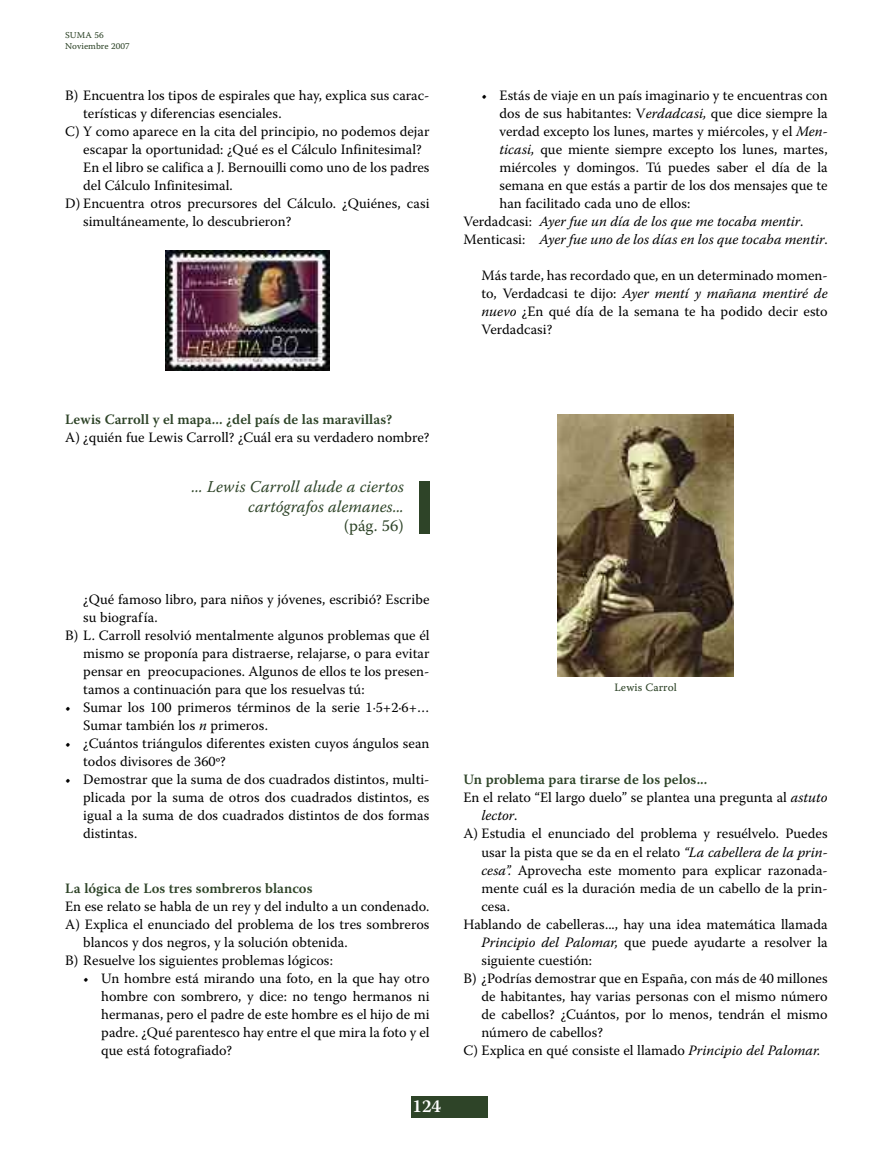
<style>
.page{position:relative;width:893px;height:1149px;background:#fff}
.page>*{position:absolute;margin:0;border:0;box-sizing:border-box;transform-origin:0 0}
.t1{font:600 18px "Warnock Pro";color:#fff}
.t2{font:italic 16.5px/19.5px "Warnock Pro";color:#2e4428;text-align:right}
.t3{font:16.5px "Warnock Pro";color:#2e4428}
.t4{font:14.25px/18px "Warnock Pro";color:#000;text-align:justify}
.t5{font:600 14.25px "Warnock Pro";color:#2e4428}
.t6{font:italic 14.25px "Warnock Pro";color:#000}
.t7{font:11.25px "Warnock Pro Capt";letter-spacing:.005em;color:#2e4428}
.t8{font:9px/10.8px "Warnock Pro Capt";color:#2e4428}
.s1{font-style:italic}
.s2{font-style:normal}
</style>
<div class="page">
<img style="left:558px;top:414px;width:175px;height:262px">
<img style="left:165px;top:250px;width:164px;height:120px">
<div style="left:411px;top:1096px;width:77px;height:21px;background:#2e4428"></div>
<div style="left:419px;top:481px;width:10px;height:52px;background:#2e4428"></div>
<p class="t8" style="left:65px;top:30px;width:66px">SUMA 56<br>Noviembre 2007</p>
<p class="t4" style="left:65px;top:87px;width:366px">B) Encuentra los tipos de espirales que hay, explica sus carac-</p>
<p class="t4" style="left:83px;top:105px;width:200px">terísticas y diferencias esenciales.</p>
<p class="t4" style="left:65px;top:123px;width:366px">C) Y como aparece en la cita del principio, no podemos dejar</p>
<p class="t4" style="left:83px;top:141px;width:340px">escapar la oportunidad: ¿Qué es el Cálculo Infinitesimal?</p>
<p class="t4" style="left:83px;top:159px;width:348px">En el libro se califica a J. Bernouilli como uno de los padres</p>
<p class="t4" style="left:83px;top:177px;width:151px">del Cálculo Infinitesimal.</p>
<p class="t4" style="left:65px;top:195px;width:366px">D) Encuentra otros precursores del Cálculo. ¿Quiénes, casi</p>
<p class="t4" style="left:83px;top:213px;width:209px">simultáneamente, lo descubrieron?</p>
<p class="t4" style="left:481px;top:87px;width:348px">• Estás de viaje en un país imaginario y te encuentras con</p>
<p class="t4" style="left:499px;top:105px;width:330px">dos de sus habitantes: V<span class="s1">erdadcasi,</span> que dice siempre la</p>
<p class="t4" style="left:499px;top:123px;width:330px">verdad excepto los lunes, martes y miércoles, y el <span class="s1">Men-</span></p>
<p class="t4" style="left:499px;top:141px;width:330px"><span class="s1">ticasi,</span> que miente siempre excepto los lunes, martes,</p>
<p class="t4" style="left:499px;top:159px;width:330px">miércoles y domingos. Tú puedes saber el día de la</p>
<p class="t4" style="left:499px;top:177px;width:330px">semana en que estás a partir de los dos mensajes que te</p>
<p class="t4" style="left:499px;top:195px;width:192px">han facilitado cada uno de ellos:</p>
<p class="t6" style="left:463px;top:216px;width:342px"><span class="s2">Verdadcasi:</span> Ayer fue un día de los que me tocaba mentir<span class="s2">.</span></p>
<p class="t6" style="left:463px;top:234px;width:366px"><span class="s2">Menticasi:</span> Ayer fue uno de los días en los que tocaba mentir<span class="s2">.</span></p>
<p class="t4" style="left:481px;top:267px;width:348px">Más tarde, has recordado que, en un determinado momen&shy;to, Verdadcasi te dijo: <span class="s1">Ayer mentí y mañana mentiré de nuevo</span> ¿En qué día de la semana te ha podido decir esto Verdadcasi?</p>
<p class="t5" style="left:65px;top:414px;width:329px">Lewis Carroll y el mapa... ¿del país de las maravillas?</p>
<p class="t4" style="left:65px;top:429px;width:366px">A) ¿quién fue Lewis Carroll? ¿Cuál era su verdadero nombre?</p>
<p class="t2" style="left:192px;top:478px;width:213px">... Lewis Carroll alude a ciertos cartógrafos alemanes...</p>
<p class="t3" style="left:344px;top:519px;width:62px">(pág. 56)</p>
<p class="t4" style="left:83px;top:591px;width:348px">¿Qué famoso libro, para niños y jóvenes, escribió? Escribe</p>
<p class="t4" style="left:83px;top:609px;width:76px">su biografía.</p>
<p class="t4" style="left:65px;top:627px;width:366px">B) L. Carroll resolvió mentalmente algunos problemas que él</p>
<p class="t4" style="left:83px;top:645px;width:348px">mismo se proponía para distraerse, relajarse, o para evitar</p>
<p class="t4" style="left:83px;top:663px;width:348px">pensar en preocupaciones. Algunos de ellos te los presen-</p>
<p class="t4" style="left:83px;top:681px;width:283px">tamos a continuación para que los resuelvas tú:</p>
<p class="t4" style="left:83px;top:699px;width:348px;text-indent:-18px">• Sumar los 100 primeros términos de la serie 1·5+2·6+…<br>Sumar también los <span class="s1">n</span> primeros.</p>
<p class="t4" style="left:83px;top:735px;width:348px;text-indent:-18px">• ¿Cuántos triángulos diferentes existen cuyos ángulos sean todos divisores de 360º?</p>
<p class="t4" style="left:83px;top:771px;width:348px;text-indent:-18px">• Demostrar que la suma de dos cuadrados distintos, multi&shy;plicada por la suma de otros dos cuadrados distintos, es igual a la suma de dos cuadrados distintos de dos formas distintas.</p>
<p class="t5" style="left:65px;top:882px;width:249px">La lógica de Los tres sombreros blancos</p>
<p class="t4" style="left:65px;top:897px;width:366px">En ese relato se habla de un rey y del indulto a un condenado.</p>
<p class="t4" style="left:65px;top:915px;width:366px">A) Explica el enunciado del problema de los tres sombreros</p>
<p class="t4" style="left:83px;top:933px;width:266px">blancos y dos negros, y la solución obtenida.</p>
<p class="t4" style="left:65px;top:951px;width:269px">B) Resuelve los siguientes problemas lógicos:</p>
<p class="t4" style="left:101px;top:969px;width:330px;text-indent:-18px">• Un hombre está mirando una foto, en la que hay otro hombre con sombrero, y dice: no tengo hermanos ni hermanas, pero el padre de este hombre es el hijo de mi padre. ¿Qué parentesco hay entre el que mira la foto y el que está fotografiado?</p>
<p class="t1" style="left:412px;top:1098px;width:30px">124</p>
<p class="t7" style="left:614px;top:683px;width:64px">Lewis Carrol</p>
<p class="t5" style="left:463px;top:774px;width:245px">Un problema para tirarse de los pelos...</p>
<p class="t4" style="left:463px;top:789px;width:366px">En el relato “El largo duelo” se plantea una pregunta al <span class="s1">astuto</span></p>
<p class="t6" style="left:481px;top:810px;width:38px">lector<span class="s2">.</span></p>
<p class="t4" style="left:463px;top:825px;width:366px">A) Estudia el enunciado del problema y resuélvelo. Puedes</p>
<p class="t4" style="left:481px;top:843px;width:348px">usar la pista que se da en el relato <span class="s1">“La cabellera de la prin-</span></p>
<p class="t4" style="left:481px;top:861px;width:348px"><span class="s1">cesa”.</span> Aprovecha este momento para explicar razonada-</p>
<p class="t4" style="left:481px;top:879px;width:348px">mente cuál es la duración media de un cabello de la prin-</p>
<p class="t4" style="left:481px;top:897px;width:30px">cesa.</p>
<p class="t4" style="left:463px;top:915px;width:366px">Hablando de cabelleras..., hay una idea matemática llamada</p>
<p class="t4" style="left:481px;top:933px;width:348px"><span class="s1">Principio del Palomar,</span> que puede ayudarte a resolver la</p>
<p class="t4" style="left:481px;top:951px;width:112px">siguiente cuestión:</p>
<p class="t4" style="left:463px;top:969px;width:366px">B) ¿Podrías demostrar que en España, con más de 40 millones</p>
<p class="t4" style="left:481px;top:987px;width:348px">de habitantes, hay varias personas con el mismo número</p>
<p class="t4" style="left:481px;top:1005px;width:348px">de cabellos? ¿Cuántos, por lo menos, tendrán el mismo</p>
<p class="t4" style="left:481px;top:1023px;width:123px">número de cabellos?</p>
<p class="t4" style="left:463px;top:1041px;width:359px">C) Explica en qué consiste el llamado <span class="s1">Principio del Palomar.</span></p>
</div>
